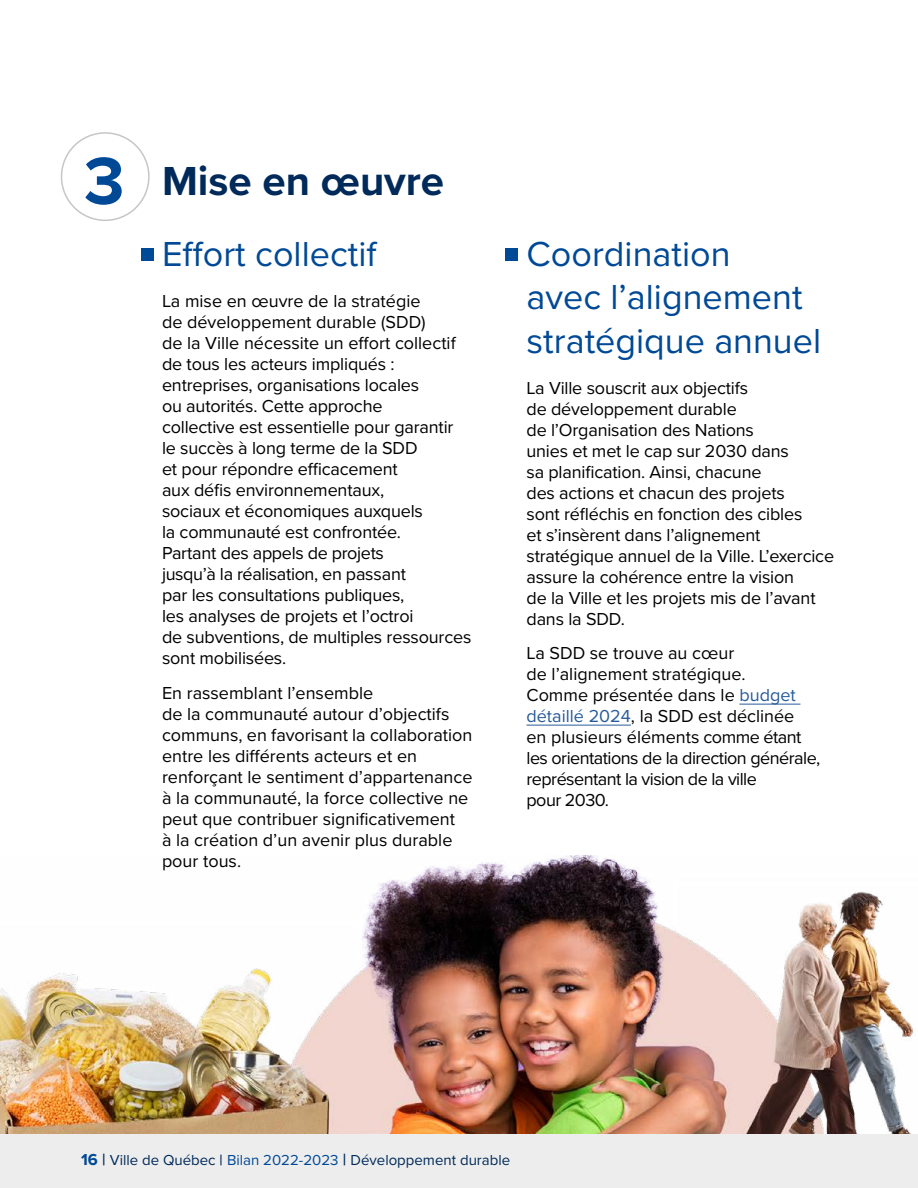
<style>
.page{position:relative;width:918px;height:1188px;background:#fff}
.page>*{position:absolute;margin:0;border:0;box-sizing:border-box;transform-origin:0 0}
.t1{font:700 69.15px "Proxima Nova";color:#004996}
.t2{font:700 42px "Proxima Nova";color:#002a5a}
.t3{font:36px/43.2px "Proxima Nova";color:#004996}
.t4{font:18px/21px "Proxima Nova";letter-spacing:-.01em;color:#000}
.t5{font:15px "Proxima Nova";color:#002a5a}
.s1{color:#275b9b}
.s2{font-weight:700;font-size:16.5px;color:#004996}
.s3{font-weight:600;font-size:16.5px}
.s4{font-weight:600}
.s5{color:#004996}
</style>
<div class="page">
<div style="left:0;top:1134px;width:918px;height:54px;background:#ededed"></div>
<div style="left:61px;top:132px;width:89px;height:89px;border:2px solid #c6c6c6;border-radius:50%"></div>
<hr style="left:739px;top:704px;width:61px;height:1px;background:#275b9b">
<hr style="left:526px;top:725px;width:105px;height:1px;background:#275b9b">
<div style="left:142px;top:249px;width:12px;height:12px;background:#004996"></div>
<div style="left:506px;top:249px;width:12px;height:12px;background:#004996"></div>
<img style="left:0;top:855px;width:914px;height:279px">
<p class="t1" style="left:84px;top:129px;width:42px">3</p>
<h2 class="t2" style="left:162px;top:150px;width:284px">Mise en œuvre</h2>
<h3 class="t3" style="left:162px;top:231px;width:216px">Effort collectif</h3>
<p class="t4" style="left:162px;top:290px;width:311px">La mise en œuvre de la stratégie<br>de développement durable (SDD)<br>de la Ville nécessite un effort collectif de tous les acteurs impliqués : entreprises, organisations locales<br>ou autorités. Cette approche<br>collective est essentielle pour garantir le succès à long terme de la SDD<br>et pour répondre efficacement<br>aux défis environnementaux,<br>sociaux et économiques auxquels<br>la communauté est confrontée.<br>Partant des appels de projets<br>jusqu’à la réalisation, en passant<br>par les consultations publiques,<br>les analyses de projets et l’octroi<br>de subventions, de multiples ressources sont mobilisées.</p>
<p class="t4" style="left:162px;top:682px;width:312px">En rassemblant l’ensemble<br>de la communauté autour d’objectifs communs, en favorisant la collaboration entre les différents acteurs et en renforçant le sentiment d’appartenance à la communauté, la force collective ne peut que contribuer significativement<br>à la création d’un avenir plus durable pour tous.</p>
<h3 class="t3" style="left:526px;top:231px;width:296px">Coordination<br>avec l’alignement stratégique annuel</h3>
<p class="t4" style="left:526px;top:377px;width:309px">La Ville souscrit aux objectifs<br>de développement durable<br>de l’Organisation des Nations<br>unies et met le cap sur 2030 dans<br>sa planification. Ainsi, chacune<br>des actions et chacun des projets<br>sont réfléchis en fonction des cibles<br>et s’insèrent dans l’alignement stratégique annuel de la Ville. L’exercice assure la cohérence entre la vision<br>de la Ville et les projets mis de l’avant dans la SDD.</p>
<p class="t4" style="left:526px;top:642px;width:295px">La SDD se trouve au cœur<br>de l’alignement stratégique.<br>Comme présentée dans le <span class="s1">budget détaillé 2024</span>, la SDD est déclinée<br>en plusieurs éléments comme étant les orientations de la direction générale, représentant la vision de la ville<br>pour 2030.</p>
<p class="t5" style="left:81px;top:1149px;width:431px"><span class="s2">16</span> <span class="s3">|</span> Ville de Québec <span class="s4">|</span> <span class="s5">Bilan 2022-2023</span> <span class="s3">|</span> Développement durable</p>
</div>
